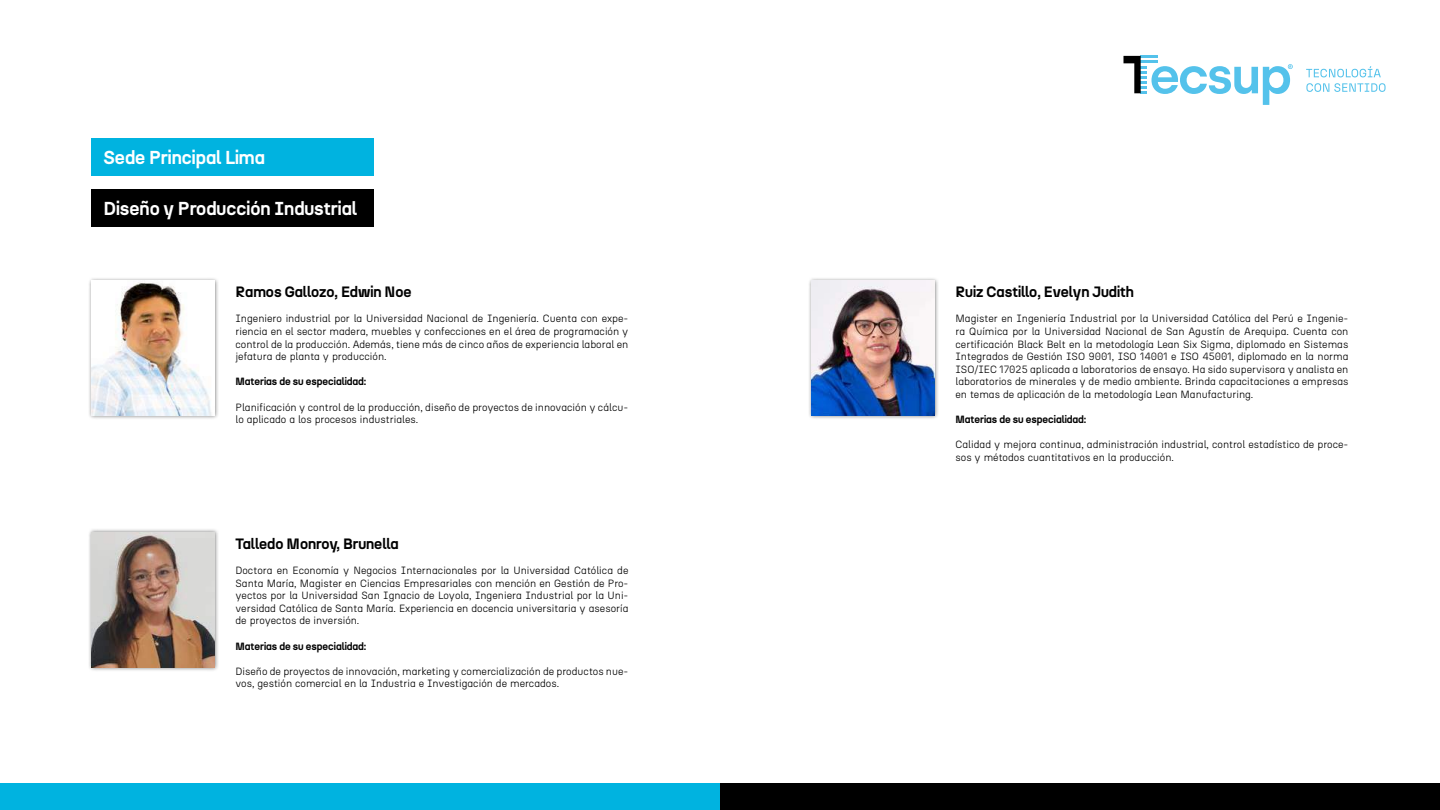
<style>
.page{position:relative;width:1440px;height:810px;background:#fff}
.page>*{position:absolute;margin:0;border:0;box-sizing:border-box;transform-origin:0 0}
.t1{font:700 18.75px "N27";color:#fff}
.t2{font:700 15px "N27";color:#000}
.t3{font:300 10.5px/12.6px "N27";color:#000;text-align:justify}
.t4{font:700 10.5px "N27";color:#000}
</style>
<div class="page">
<div style="left:0;top:784px;width:720px;height:26px;background:#00b3e0"></div>
<div style="left:720px;top:784px;width:720px;height:26px;background:#000"></div>
<svg style="left:1123px;top:56px;width:170px;height:49px"></svg>
<svg style="left:1306px;top:66px;width:75px;height:11px"></svg>
<svg style="left:1306px;top:83px;width:80px;height:9px"></svg>
<div style="left:808px;top:277px;width:131px;height:143px;background:#000;opacity:.5"></div>
<img style="left:812px;top:281px;width:122px;height:135px">
<div style="left:92px;top:138px;width:282px;height:38px;background:#00b3e0"></div>
<div style="left:88px;top:277px;width:131px;height:143px;background:#000;opacity:.5"></div>
<img style="left:92px;top:281px;width:122px;height:135px">
<div style="left:92px;top:189px;width:282px;height:37px;background:#000"></div>
<div style="left:88px;top:528px;width:131px;height:144px;background:#000;opacity:.5"></div>
<img style="left:92px;top:532px;width:122px;height:135px">
<h1 class="t1" style="left:104px;top:146px;width:163px">Sede Principal Lima</h1>
<h1 class="t1" style="left:104px;top:197px;width:255px">Diseño y Producción Industrial</h1>
<h2 class="t2" style="left:236px;top:283px;width:178px">Ramos Gallozo, Edwin Noe</h2>
<p class="t3" style="left:236px;top:312px;width:395px">Ingeniero industrial por la Universidad Nacional de Ingeniería. Cuenta con expe&shy;riencia en el sector madera, muebles y confecciones en el área de programación y control de la producción. Además, tiene más de cinco años de experiencia laboral en jefatura de planta y producción.</p>
<p class="t4" style="left:236px;top:375px;width:132px">Materias de su especialidad:</p>
<p class="t3" style="left:236px;top:401px;width:394px">Planificación y control de la producción, diseño de proyectos de innovación y cálcu&shy;lo aplicado a los procesos industriales.</p>
<h2 class="t2" style="left:236px;top:534px;width:165px">Talledo Monroy, Brunella</h2>
<p class="t3" style="left:236px;top:564px;width:395px">Doctora en Economía y Negocios Internacionales por la Universidad Católica de Santa María, Magister en Ciencias Empresariales con mención en Gestión de Pro&shy;yectos por la Universidad San Ignacio de Loyola, Ingeniera Industrial por la Uni&shy;versidad Católica de Santa María. Experiencia en docencia universitaria y asesoría de proyectos de inversión.</p>
<p class="t4" style="left:236px;top:639px;width:132px">Materias de su especialidad:</p>
<p class="t3" style="left:236px;top:665px;width:394px">Diseño de proyectos de innovación, marketing y comercialización de productos nue&shy;vos, gestión comercial en la Industria e Investigación de mercados.</p>
<h2 class="t2" style="left:956px;top:283px;width:180px">Ruiz Castillo, Evelyn Judith</h2>
<p class="t3" style="left:956px;top:312px;width:395px">Magister en Ingeniería Industrial por la Universidad Católica del Perú e Ingenie&shy;ra Química por la Universidad Nacional de San Agustín de Arequipa. Cuenta con certificación Black Belt en la metodología Lean Six Sigma, diplomado en Sistemas Integrados de Gestión ISO 9001, ISO 14001 e ISO 45001, diplomado en la norma ISO/IEC 17025 aplicada a laboratorios de ensayo. Ha sido supervisora y analista en laboratorios de minerales y de medio ambiente. Brinda capacitaciones a empresas en temas de aplicación de la metodología Lean Manufacturing.</p>
<p class="t4" style="left:956px;top:413px;width:132px">Materias de su especialidad:</p>
<p class="t3" style="left:956px;top:438px;width:395px">Calidad y mejora continua, administración industrial, control estadístico de proce&shy;sos y métodos cuantitativos en la producción.</p>
</div>
